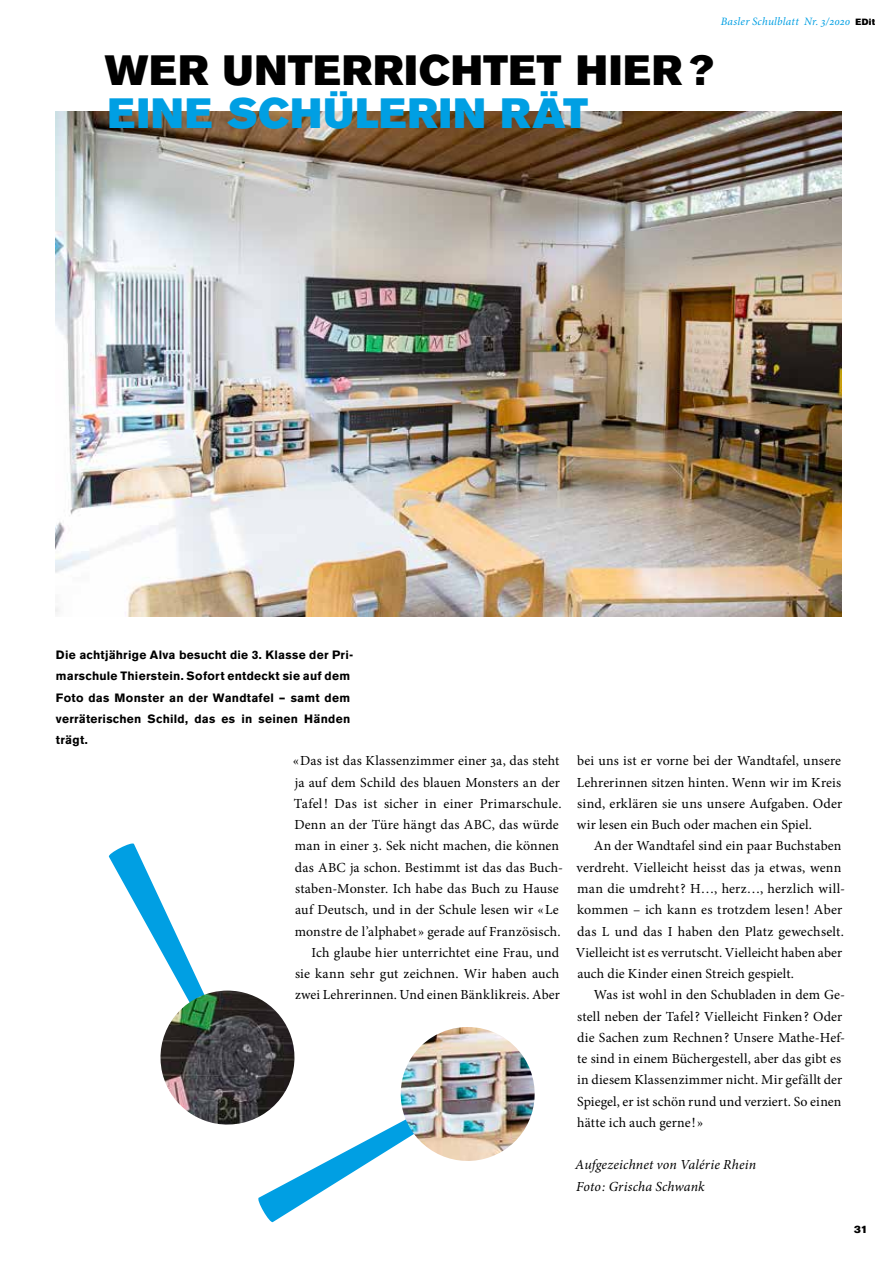
<style>
.page{position:relative;width:893px;height:1263px;background:#fff}
.page>*{position:absolute;margin:0;border:0;box-sizing:border-box;transform-origin:0 0}
.t1{font:42px "Akzidenz Grotesk BE Super";letter-spacing:.03em;color:#000}
.t2{font:42px "Akzidenz Grotesk BE Super";letter-spacing:.035em;color:#009fe3}
.t3{font:13.8px/21.3px "Minion Pro";letter-spacing:.01em;color:#000}
.t4{font:italic 13.8px/21.3px "Minion Pro";letter-spacing:.01em;color:#000}
.t5{font:700 12px/21.3px "Akzidenz Grotesk BE";letter-spacing:.025em;color:#000}
.t6{font:italic 11.25px "Minion Pro";letter-spacing:.015em;color:#009fe3}
.t7{font:10.5px "Akzidenz Grotesk BE Super";color:#000}
.s1{font-family:"Akzidenz Grotesk BE Super";font-style:normal;font-size:9px;color:#000}
</style>
<div class="page">
<svg style="left:108px;top:843px;width:94px;height:147px"></svg>
<img style="left:55px;top:112px;width:787px;height:505px">
<svg style="left:258px;top:1127px;width:133px;height:96px"></svg>
<img style="left:391px;top:1027px;width:144px;height:134px">
<img style="left:160px;top:990px;width:141px;height:141px">
<p class="t6" style="left:721px;top:14px;width:156px">Basler Schulblatt Nr. 3/2020 <span class="s1">EDit</span></p>
<h1 class="t1" style="left:105px;top:46px;width:610px">WER UNTERRICHTET HIER ?</h1>
<h1 class="t2" style="left:108px;top:88px;width:482px">EINE SCHÜLERIN RÄT</h1>
<p class="t5" style="left:56px;top:644px;width:299px">Die achtjährige Alva besucht die 3. Klasse der Pri&shy;marschule Thierstein. Sofort entdeckt sie auf dem Foto das Monster an der Wandtafel – samt dem verräterischen Schild, das es in seinen Händen trägt.</p>
<p class="t3" style="left:293px;top:750px;width:268px">« Das ist das Klassenzimmer einer 3a, das steht</p>
<p class="t3" style="left:295px;top:772px;width:267px">ja auf dem Schild des blauen Monsters an der</p>
<p class="t3" style="left:294px;top:793px;width:269px">Tafel ! Das ist sicher in einer Primarschule.</p>
<p class="t3" style="left:294px;top:814px;width:266px">Denn an der Türe hängt das ABC, das würde</p>
<p class="t3" style="left:295px;top:835px;width:266px">man in einer 3. Sek nicht machen, die können</p>
<p class="t3" style="left:295px;top:857px;width:270px">das ABC ja schon. Bestimmt ist das das Buch-</p>
<p class="t3" style="left:295px;top:878px;width:265px">staben-Monster. Ich habe das Buch zu Hause</p>
<p class="t3" style="left:295px;top:899px;width:265px">auf Deutsch, und in der Schule lesen wir « Le</p>
<p class="t3" style="left:295px;top:920px;width:267px">monstre de l’alphabet » gerade auf Französisch.</p>
<p class="t3" style="left:311px;top:942px;width:249px">Ich glaube hier unterrichtet eine Frau, und</p>
<p class="t3" style="left:295px;top:963px;width:266px">sie kann sehr gut zeichnen. Wir haben auch</p>
<p class="t3" style="left:295px;top:984px;width:266px">zwei Lehrerinnen. Und einen Bänklikreis. Aber</p>
<p class="t3" style="left:577px;top:750px;width:267px;text-align:justify">bei uns ist er vorne bei der Wandtafel, unsere Lehrerinnen sitzen hinten. Wenn wir im Kreis sind, erklären sie uns unsere Aufgaben. Oder wir lesen ein Buch oder machen ein Spiel.</p>
<p class="t3" style="left:576px;top:835px;width:271px;text-indent:18px">An der Wandtafel sind ein paar Buchstaben verdreht. Vielleicht heisst das ja etwas, wenn man die umdreht ? H…, herz…, herzlich will&shy;kommen – ich kann es trotzdem lesen ! Aber das L und das I haben den Platz gewechselt.<br>Vielleicht ist es verrutscht. Vielleicht haben aber auch die Kinder einen Streich gespielt.</p>
<p class="t3" style="left:577px;top:984px;width:270px;text-indent:17px">Was ist wohl in den Schubladen in dem Ge&shy;stell neben der Tafel ? Vielleicht Finken ? Oder die Sachen zum Rechnen ? Unsere Mathe-Hef&shy;te sind in einem Büchergestell, aber das gibt es in diesem Klassenzimmer nicht. Mir gefällt der Spiegel, er ist schön rund und verziert. So einen hätte ich auch gerne ! »</p>
<p class="t4" style="left:575px;top:1154px;width:182px">Aufgezeichnet von Valérie Rhein<br>Foto : Grischa Schwank</p>
<p class="t7" style="left:854px;top:1223px;width:15px">31</p>
</div>
